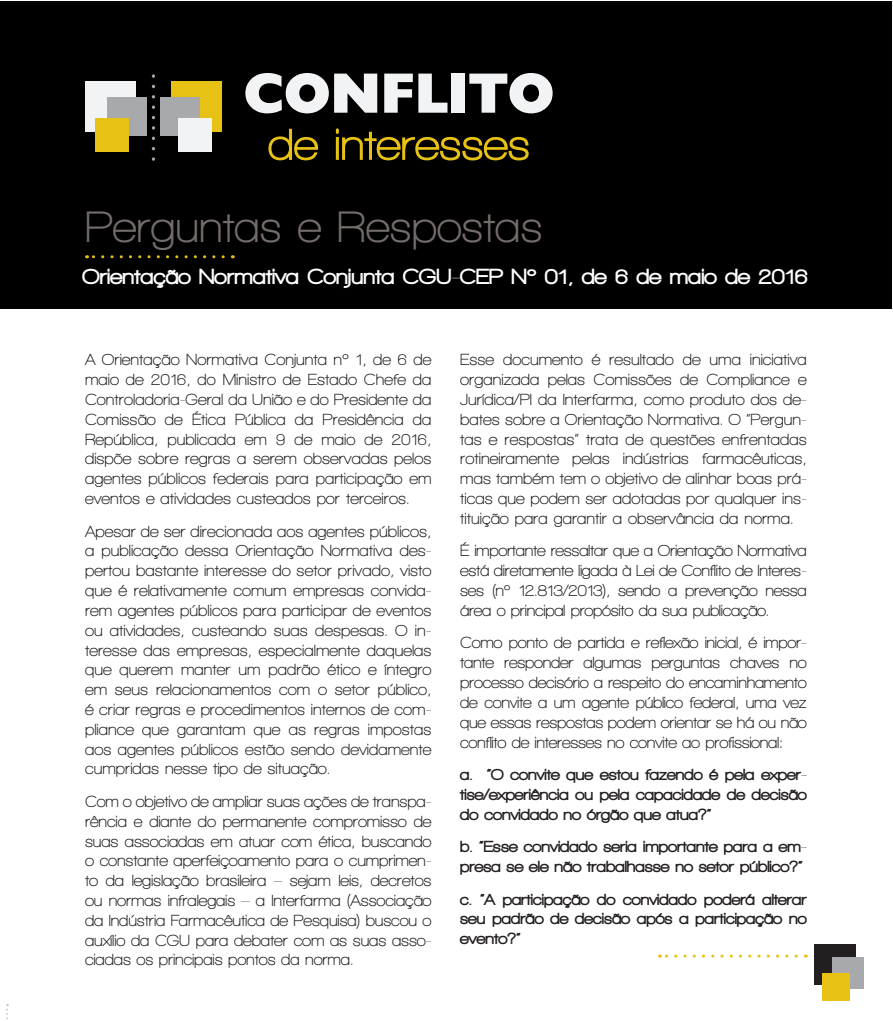
<style>
.page{position:relative;width:893px;height:1021px;background:#fff}
.page>*{position:absolute;margin:0;border:0;box-sizing:border-box;transform-origin:0 0}
.t1{font:700 45px "Walkway";color:#746c6a}
.t2{font:900 22.5px "Walkway";letter-spacing:.01em;color:#fff}
.texto{font:700 16.5px/19.8px "Walkway";letter-spacing:-.005em;color:#231f20;text-align:justify}
.texto-2{font:900 16.5px/19.8px "Walkway";color:#231f20;text-align:justify}
</style>
<div class="page">
<div style="left:814px;top:944px;width:41px;height:41px;background:#231f20"></div>
<div style="left:832px;top:957px;width:32px;height:31px;background:#a8a9ad"></div>
<div style="left:822px;top:973px;width:27px;height:27px;background:#e7c113"></div>
<svg style="left:659px;top:954px;width:137px;height:3px"></svg>
<div style="left:1px;top:1px;width:891px;height:307px;background:#000"></div>
<svg style="left:87px;top:255px;width:136px;height:3px"></svg>
<svg style="left:6px;top:1004px;width:2px;height:15px"></svg>
<svg style="left:245px;top:73px;width:132px;height:40px"></svg>
<svg style="left:384px;top:74px;width:63px;height:39px"></svg>
<div style="left:452px;top:74px;width:13px;height:39px;background:#f2f3f4"></div>
<svg style="left:469px;top:73px;width:84px;height:40px"></svg>
<svg style="left:268px;top:129px;width:50px;height:31px"></svg>
<svg style="left:336px;top:128px;width:193px;height:32px"></svg>
<div style="left:85px;top:82px;width:51px;height:50px;background:#f2f3f4"></div>
<div style="left:108px;top:98px;width:39px;height:38px;background:#a8a9ad"></div>
<div style="left:95px;top:118px;width:34px;height:33px;background:#e7c113"></div>
<div style="left:171px;top:82px;width:51px;height:50px;background:#e7c113"></div>
<div style="left:160px;top:98px;width:39px;height:38px;background:#a8a9ad"></div>
<div style="left:178px;top:118px;width:34px;height:33px;background:#f2f3f4"></div>
<svg style="left:152px;top:76px;width:3px;height:84px"></svg>
<p class="t1" style="left:85px;top:203px;width:459px">Perguntas e Respostas</p>
<p class="t2" style="left:83px;top:265px;width:727px">Orientação Normativa Conjunta CGU-CEP Nº 01, de 6 de maio de 2016</p>
<p class="texto" style="left:85px;top:350px;width:348px">A Orientação Normativa Conjunta nº 1, de 6 de maio de 2016, do Ministro de Estado Chefe da Controladoria-Geral da União e do Presidente da Comissão de Ética Pública da Presidência da República, publicada em 9 de maio de 2016, dispõe sobre regras a serem observadas pelos agentes públicos federais para participação em eventos e atividades custeados por terceiros.</p>
<p class="texto" style="left:85px;top:521px;width:348px">Apesar de ser direcionada aos agentes públicos, a publicação dessa Orientação Normativa des&shy;pertou bastante interesse do setor privado, visto que é relativamente comum empresas convida&shy;rem agentes públicos para participar de eventos ou atividades, custeando suas despesas. O in&shy;teresse das empresas, especialmente daquelas que querem manter um padrão ético e íntegro em seus relacionamentos com o setor público, é criar regras e procedimentos internos de com&shy;pliance que garantam que as regras impostas aos agentes públicos estão sendo devidamente cumpridas nesse tipo de situação.</p>
<p class="texto" style="left:85px;top:791px;width:348px">Com o objetivo de ampliar suas ações de transpa&shy;rência e diante do permanente compromisso de suas associadas em atuar com ética, buscando o constante aperfeiçoamento para o cumprimen&shy;to da legislação brasileira – sejam leis, decretos ou normas infralegais – a Interfarma (Associação da Indústria Farmacêutica de Pesquisa) buscou o auxílio da CGU para debater com as suas asso&shy;ciadas os principais pontos da norma.</p>
<p class="texto" style="left:460px;top:350px;width:348px">Esse documento é resultado de uma iniciativa organizada pelas Comissões de Compliance e Jurídica/PI da Interfarma, como produto dos de&shy;bates sobre a Orientação Normativa. O “Pergun&shy;tas e respostas” trata de questões enfrentadas rotineiramente pelas indústrias farmacêuticas, mas também tem o objetivo de alinhar boas prá&shy;ticas que podem ser adotadas por qualquer ins&shy;tituição para garantir a observância da norma.</p>
<p class="texto" style="left:460px;top:541px;width:348px">É importante ressaltar que a Orientação Normativa está diretamente ligada à Lei de Conflito de Interes&shy;ses (nº 12.813/2013), sendo a prevenção nessa área o principal propósito da sua publicação.</p>
<p class="texto" style="left:460px;top:632px;width:348px">Como ponto de partida e reflexão inicial, é impor&shy;tante responder algumas perguntas chaves no processo decisório a respeito do encaminhamento de convite a um agente público federal, uma vez que essas respostas podem orientar se há ou não conflito de interesses no convite ao profissional:</p>
<p class="texto-2" style="left:460px;top:764px;width:348px">a. “O convite que estou fazendo é pela exper&shy;tise/experiência ou pela capacidade de decisão do convidado no órgão que atua?”</p>
<p class="texto-2" style="left:460px;top:836px;width:348px">b. “Esse convidado seria importante para a em&shy;presa se ele não trabalhasse no setor público?”</p>
<p class="texto-2" style="left:460px;top:889px;width:348px">c. “A participação do convidado poderá alterar seu padrão de decisão após a participação no evento?”</p>
</div>
